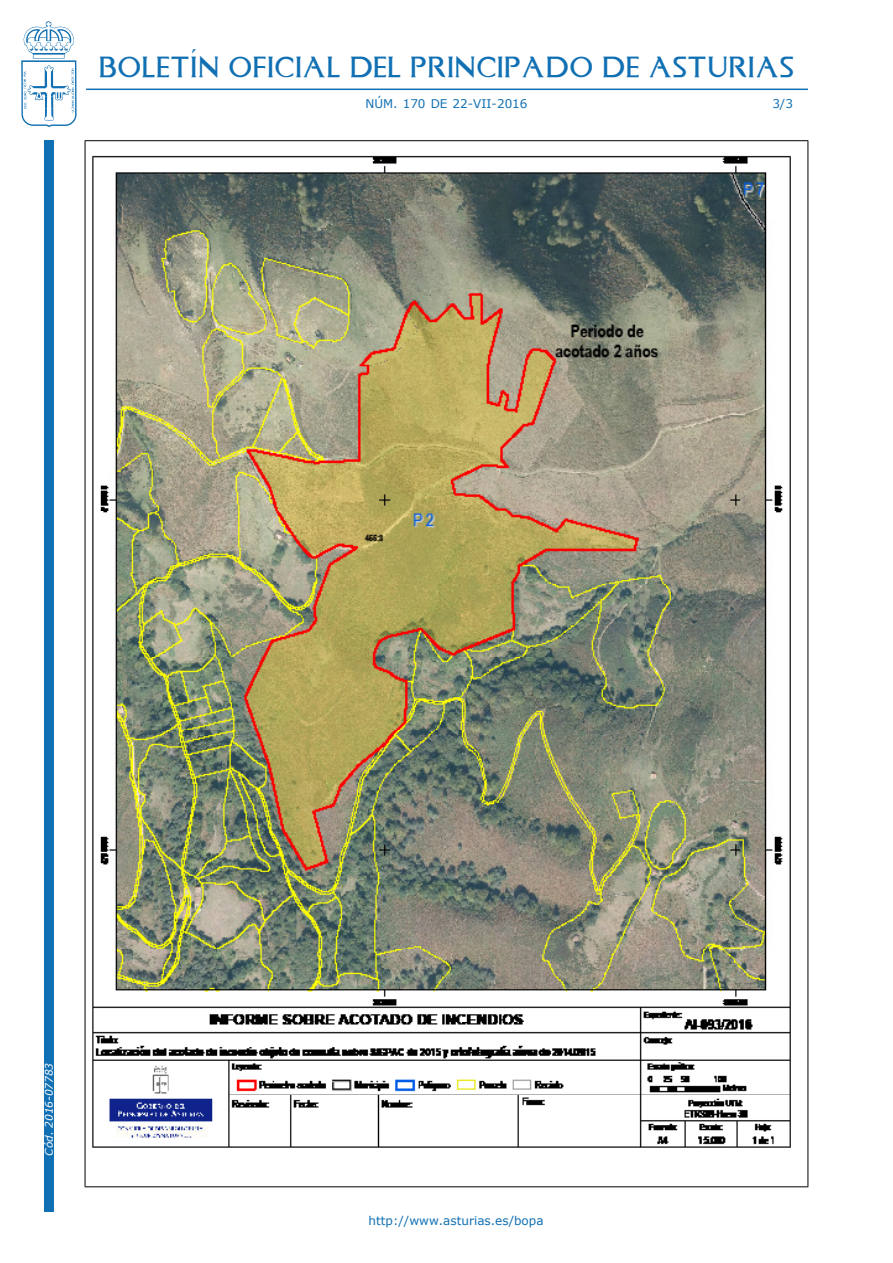
<style>
.page{position:relative;width:893px;height:1263px;background:#fff}
.page>*{position:absolute;margin:0;border:0;box-sizing:border-box;transform-origin:0 0}
.t1{font:24px "Asturica";letter-spacing:.05em;color:#1170b3}
.t2{font:12px "Verdana";color:#1170b3}
.t3{font:italic 10.5px "Verdana";color:#fff}
</style>
<div class="page">
<div style="left:44px;top:140px;width:10px;height:1072px;background:#1170b3"></div>
<svg style="left:21px;top:21px;width:56px;height:106px"></svg>
<hr style="left:86px;top:89px;width:722px;height:1px;background:#1170b3">
<hr style="left:85px;top:140px;width:723px;height:1px;background:#000">
<hr style="left:85px;top:1186px;width:723px;height:1px;background:#000">
<hr style="left:85px;top:141px;width:1px;height:1045px;background:#000">
<hr style="left:807px;top:141px;width:1px;height:1045px;background:#000">
<img style="left:92px;top:155px;width:699px;height:993px">
<h1 class="t1" style="left:99px;top:49px;width:696px">BOLETÍN OFICIAL DEL PRINCIPADO DE ASTURIAS</h1>
<p class="t2" style="left:365px;top:96px;width:164px">núm. 170 de 22-VII-2016</p>
<p class="t2" style="left:772px;top:96px;width:22px">3/3</p>
<p class="t3" style="left:42px;top:1155px;width:94px;rotate:-90deg">Cód. 2016-07783</p>
<p class="t2" style="left:369px;top:1213px;width:177px">http://www.asturias.es/bopa</p>
</div>
